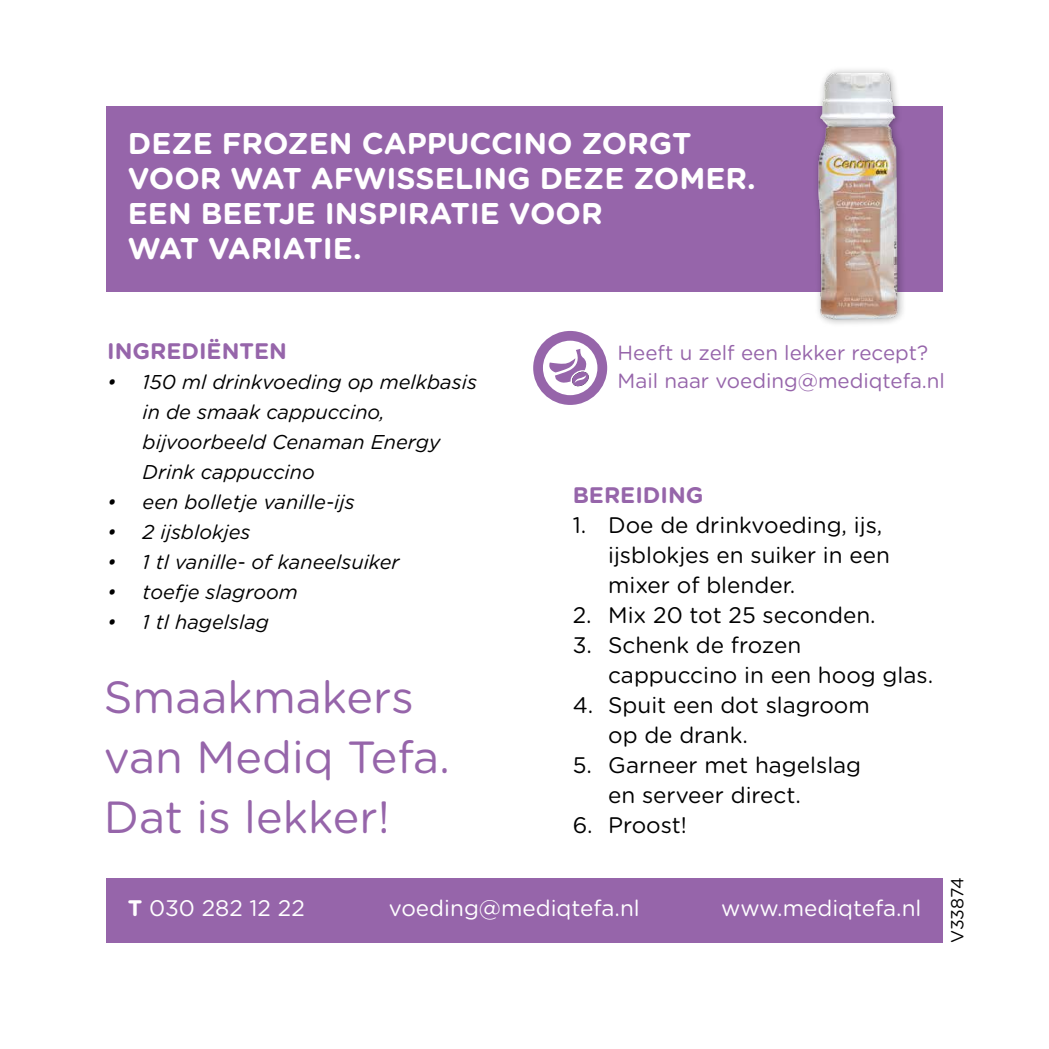
<style>
.page{position:relative;width:1049px;height:1049px;background:#fff}
.page>*{position:absolute;margin:0;border:0;box-sizing:border-box;transform-origin:0 0}
.t1{font:45px/60px "Gotham Rounded";color:#9665aa}
.t2{font:700 30px/35px "Gotham Rounded";color:#fff}
.t3{font:22.5px/30px "Gotham Rounded";color:#000}
.t4{font:22.5px "Gotham Rounded";color:#fff}
.t5{font:700 22.5px "Gotham Rounded";color:#9665aa}
.t6{font:20.5px/27.5px "Gotham Rounded";color:#9665aa}
.t7{font:italic 20px/30px "Gotham Rounded";color:#000}
.t8{font:17.5px "Gotham Rounded";color:#000}
.s1{font-weight:700}
</style>
<div class="page">
<div style="left:106px;top:878px;width:837px;height:65px;background:#9665aa"></div>
<div style="left:106px;top:106px;width:837px;height:186px;background:#9665aa"></div>
<img style="left:817px;top:69px;width:86px;height:255px">
<svg style="left:533px;top:331px;width:74px;height:74px"></svg>
<h2 class="t2" style="left:128px;top:124px;width:629px">DEZE FROZEN CAPPUCCINO ZORGT<br>VOOR WAT AFWISSELING DEZE ZOMER.<br>EEN BEETJE INSPIRATIE VOOR<br>WAT VARIATIE.</h2>
<p class="t5" style="left:107px;top:334px;width:181px">INGREDIËNTEN</p>
<p class="t7" style="left:143px;top:366px;width:336px;text-indent:-35px">• 150 ml drinkvoeding op melkbasis in de smaak cappuccino, bijvoorbeeld Cenaman Energy<br>Drink cappuccino</p>
<p class="t7" style="left:107px;top:486px;width:249px">• een bolletje vanille-ijs</p>
<p class="t7" style="left:107px;top:516px;width:145px">• 2 ijsblokjes</p>
<p class="t7" style="left:107px;top:546px;width:294px">• 1 tl vanille- of kaneelsuiker</p>
<p class="t7" style="left:107px;top:576px;width:192px">• toefje slagroom</p>
<p class="t7" style="left:107px;top:606px;width:163px">• 1 tl hagelslag</p>
<h1 class="t1" style="left:104px;top:665px;width:348px">Smaakmakers van Mediq Tefa.<br>Dat is lekker!</h1>
<p class="t6" style="left:617px;top:338px;width:329px">Heeft u zelf een lekker recept?<br>Mail naar voeding@mediqtefa.nl</p>
<p class="t5" style="left:573px;top:478px;width:16px">BEREIDING</p>
<p class="t3" style="left:608px;top:509px;width:283px;text-indent:-35px">1. Doe de drinkvoeding, ijs, ijsblokjes en suiker in een mixer of blender.</p>
<p class="t3" style="left:573px;top:599px;width:304px">2. Mix 20 tot 25 seconden.</p>
<p class="t3" style="left:608px;top:629px;width:327px;text-indent:-35px">3. Schenk de frozen cappuccino in een hoog glas.</p>
<p class="t3" style="left:608px;top:689px;width:263px;text-indent:-35px">4. Spuit een dot slagroom op de drank.</p>
<p class="t3" style="left:608px;top:749px;width:255px;text-indent:-35px">5. Garneer met hagelslag en serveer direct.</p>
<p class="t3" style="left:573px;top:809px;width:116px">6. Proost!</p>
<p class="t4" style="left:128px;top:893px;width:178px"><span class="s1">T</span> 030 282 12 22</p>
<p class="t4" style="left:389px;top:893px;width:252px">voeding@mediqtefa.nl</p>
<p class="t4" style="left:721px;top:893px;width:202px">www.mediqtefa.nl</p>
<p class="t8" style="left:945px;top:943px;width:68px;rotate:-90deg">V33874</p>
</div>
